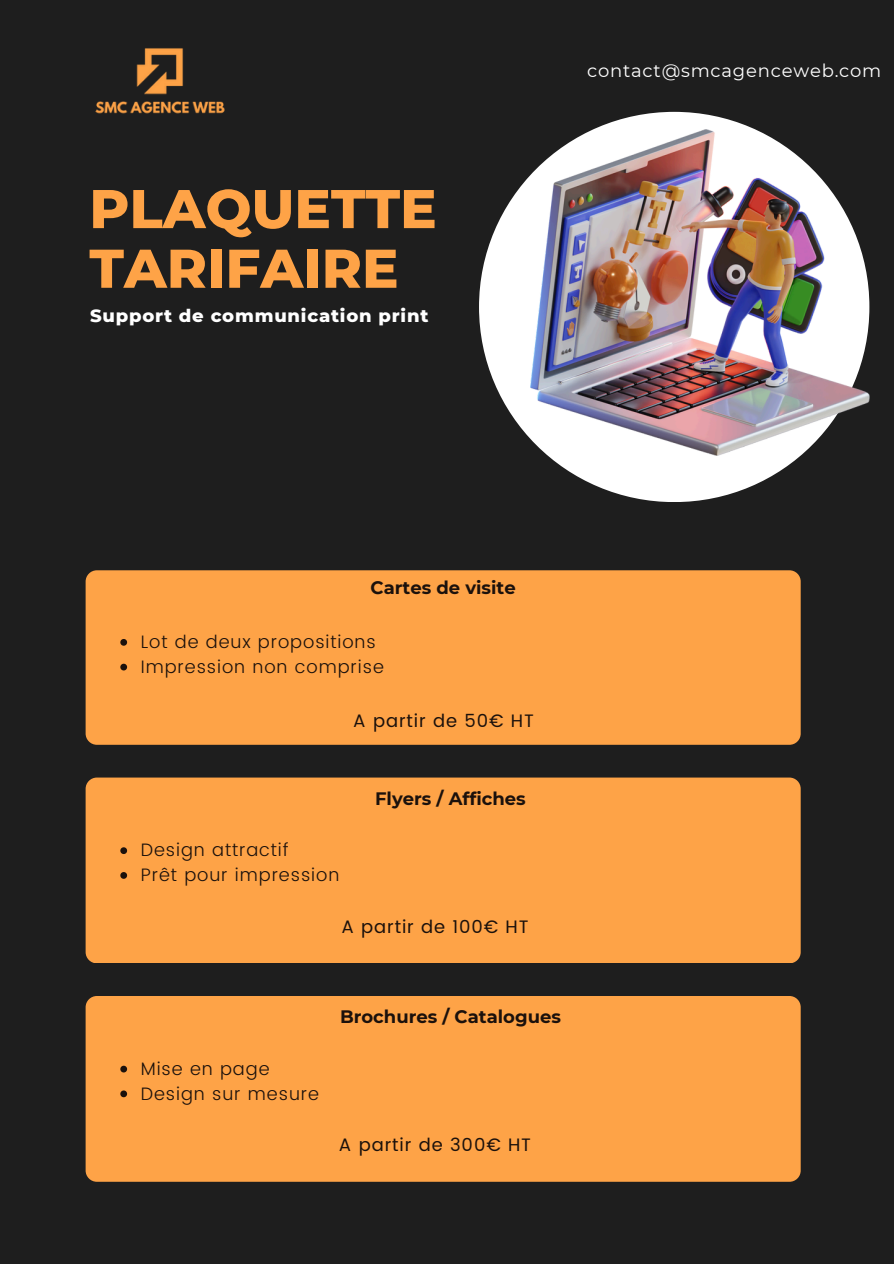
<style>
.page{position:relative;width:894px;height:1264px;background:#fff}
.page>*{position:absolute;margin:0;border:0;box-sizing:border-box;transform-origin:0 0}
.t1{font:800 54.45px/59.7px "Montserrat";color:#fea347}
.t2{font:300 18px "Poppins";letter-spacing:.05em;color:#1b110c}
.t3{font:700 18px "Montserrat";color:#1b110c}
.t4{font:18px "Poppins";letter-spacing:.05em;color:#1b110c}
.t5{font:800 18px "Montserrat";letter-spacing:.045em;color:#fff}
.t6{font:18px "Montserrat";letter-spacing:.045em;color:#fff}
</style>
<div class="page">
<div style="left:0;top:0;width:893px;height:1263px;background:#1e1e1e"></div>
<div style="left:479px;top:112px;width:390px;height:390px;background:#fff;border-radius:50%"></div>
<img style="left:95px;top:48px;width:130px;height:66px">
<div style="left:86px;top:570px;width:714px;height:174px;background:#fea347;border-radius:11px"></div>
<img style="left:531px;top:130px;width:338px;height:325px">
<div style="left:86px;top:777px;width:714px;height:186px;background:#fea347;border-radius:11px"></div>
<svg style="left:120px;top:847px;width:7px;height:7px"></svg>
<svg style="left:120px;top:872px;width:7px;height:6px"></svg>
<svg style="left:120px;top:639px;width:7px;height:6px"></svg>
<svg style="left:120px;top:663px;width:7px;height:7px"></svg>
<div style="left:86px;top:996px;width:714px;height:185px;background:#fea347;border-radius:11px"></div>
<svg style="left:120px;top:1065px;width:7px;height:7px"></svg>
<svg style="left:120px;top:1090px;width:7px;height:7px"></svg>
<p class="t1" style="left:89px;top:179px;width:349px">PLAQUETTE<br>TARIFAIRE</p>
<h2 class="t5" style="left:90px;top:304px;width:340px">Support de communication print</h2>
<p class="t6" style="left:587px;top:60px;width:296px">contact@smcagenceweb.com</p>
<p class="t3" style="left:370px;top:576px;width:147px">Cartes de visite</p>
<h2 class="t2" style="left:141px;top:631px;width:236px">Lot de deux propositions</h2>
<p class="t2" style="left:141px;top:656px;width:244px">Impression non comprise</p>
<p class="t4" style="left:353px;top:710px;width:182px">A partir de 50€ HT</p>
<h1 class="t2" style="left:141px;top:839px;width:149px">Design attractif</h1>
<h2 class="t2" style="left:141px;top:864px;width:200px">Prêt pour impression</h2>
<p class="t3" style="left:375px;top:787px;width:152px">Flyers / Affiches</p>
<p class="t4" style="left:341px;top:915px;width:189px">A partir de 100€ HT</p>
<p class="t2" style="left:141px;top:1057px;width:130px">Mise en page</p>
<h2 class="t2" style="left:141px;top:1082px;width:180px">Design sur mesure</h2>
<p class="t3" style="left:340px;top:1005px;width:222px">Brochures / Catalogues</p>
<p class="t4" style="left:339px;top:1134px;width:194px">A partir de 300€ HT</p>
</div>
